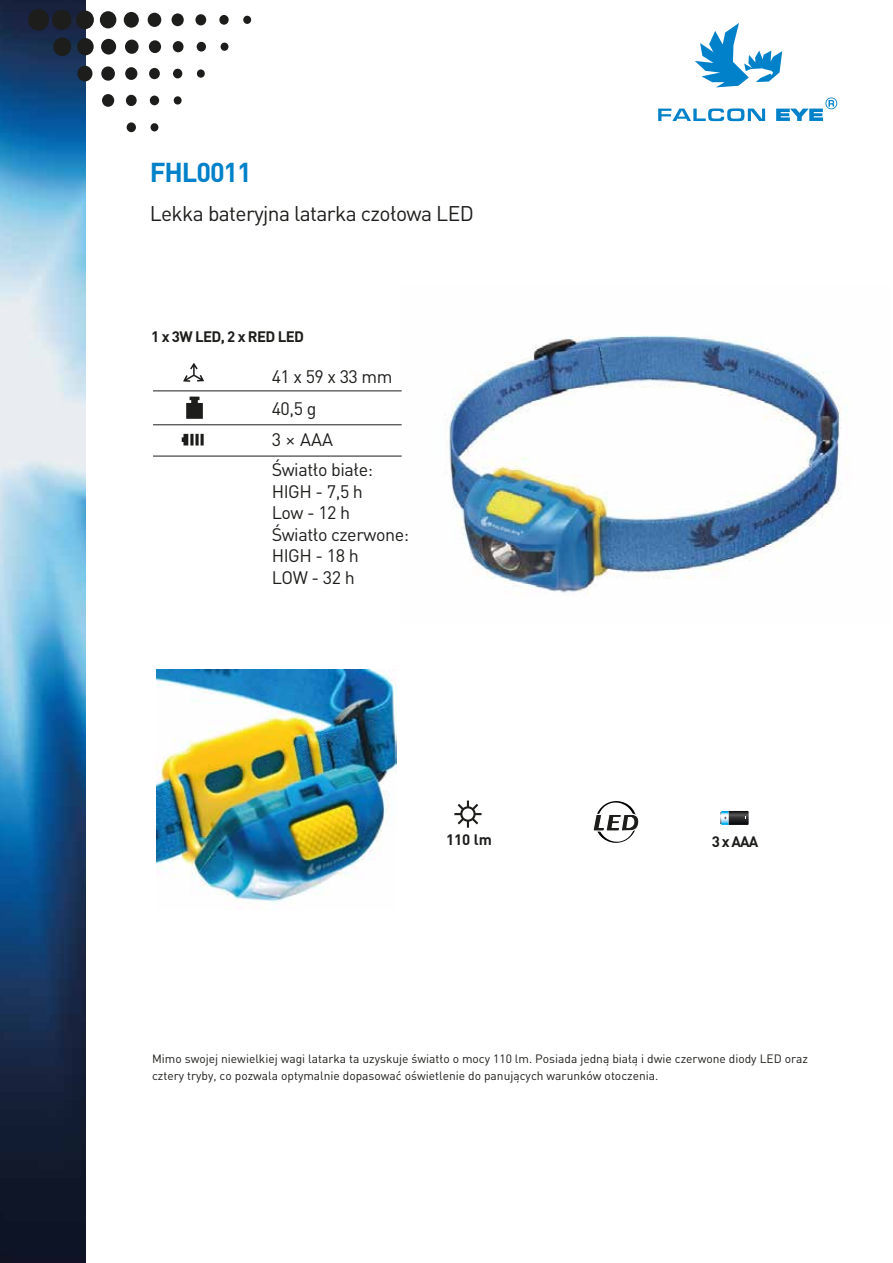
<style>
.page{position:relative;width:893px;height:1263px;background:#fff}
.page>*{position:absolute;margin:0;border:0;box-sizing:border-box;transform-origin:0 0}
.t1{font:700 27px "DIN Pro";letter-spacing:-.04em;color:#0081c9}
.t2{font:21px "DIN Pro";letter-spacing:-.03em;color:#1d1d1b}
.t3{font:17.85px/21.5px "DIN Pro";letter-spacing:-.025em;color:#1d1d1b}
.t4{font:700 15px "DIN Pro";letter-spacing:-.04em;color:#1d1d1b}
.t5{font:12px/16.5px "DIN Pro";color:#1d1d1b}
</style>
<div class="page">
<img style="left:401px;top:335px;width:440px;height:260px">
<svg style="left:695px;top:23px;width:87px;height:64px"></svg>
<svg style="left:658px;top:108px;width:107px;height:13px"></svg>
<svg style="left:776px;top:97px;width:61px;height:24px"></svg>
<img style="left:0;top:0;width:85px;height:1263px">
<div style="left:127px;top:122px;width:9px;height:10px;background:#1d1d1b;border-radius:50%"></div>
<div style="left:151px;top:123px;width:7px;height:8px;background:#1d1d1b;border-radius:50%"></div>
<div style="left:102px;top:94px;width:12px;height:13px;background:#1d1d1b;border-radius:50%"></div>
<div style="left:126px;top:95px;width:11px;height:11px;background:#1d1d1b;border-radius:50%"></div>
<div style="left:150px;top:96px;width:9px;height:9px;background:#1d1d1b;border-radius:50%"></div>
<div style="left:174px;top:96px;width:8px;height:9px;background:#1d1d1b;border-radius:50%"></div>
<div style="left:77px;top:66px;width:15px;height:15px;background:#1d1d1b;border-radius:50%"></div>
<div style="left:101px;top:66px;width:14px;height:15px;background:#1d1d1b;border-radius:50%"></div>
<div style="left:125px;top:67px;width:12px;height:13px;background:#1d1d1b;border-radius:50%"></div>
<div style="left:149px;top:68px;width:11px;height:11px;background:#1d1d1b;border-radius:50%"></div>
<div style="left:173px;top:69px;width:9px;height:9px;background:#1d1d1b;border-radius:50%"></div>
<div style="left:197px;top:69px;width:8px;height:9px;background:#1d1d1b;border-radius:50%"></div>
<div style="left:53px;top:37px;width:18px;height:19px;background:#1d1d1b;border-radius:50%"></div>
<div style="left:77px;top:38px;width:17px;height:17px;background:#1d1d1b;border-radius:50%"></div>
<div style="left:101px;top:39px;width:15px;height:16px;background:#1d1d1b;border-radius:50%"></div>
<div style="left:125px;top:40px;width:14px;height:14px;background:#1d1d1b;border-radius:50%"></div>
<div style="left:149px;top:40px;width:12px;height:13px;background:#1d1d1b;border-radius:50%"></div>
<div style="left:173px;top:41px;width:11px;height:11px;background:#1d1d1b;border-radius:50%"></div>
<div style="left:197px;top:42px;width:9px;height:10px;background:#1d1d1b;border-radius:50%"></div>
<div style="left:221px;top:43px;width:7px;height:8px;background:#1d1d1b;border-radius:50%"></div>
<div style="left:28px;top:9px;width:21px;height:22px;background:#1d1d1b;border-radius:50%"></div>
<div style="left:52px;top:10px;width:19px;height:20px;background:#1d1d1b;border-radius:50%"></div>
<div style="left:76px;top:10px;width:18px;height:19px;background:#1d1d1b;border-radius:50%"></div>
<div style="left:100px;top:11px;width:16px;height:17px;background:#1d1d1b;border-radius:50%"></div>
<div style="left:124px;top:12px;width:15px;height:16px;background:#1d1d1b;border-radius:50%"></div>
<div style="left:148px;top:13px;width:13px;height:14px;background:#1d1d1b;border-radius:50%"></div>
<div style="left:172px;top:13px;width:12px;height:13px;background:#1d1d1b;border-radius:50%"></div>
<div style="left:195px;top:14px;width:11px;height:11px;background:#1d1d1b;border-radius:50%"></div>
<div style="left:219px;top:15px;width:10px;height:10px;background:#1d1d1b;border-radius:50%"></div>
<div style="left:243px;top:16px;width:8px;height:8px;background:#1d1d1b;border-radius:50%"></div>
<svg style="left:720px;top:811px;width:29px;height:14px"></svg>
<svg style="left:454px;top:800px;width:27px;height:28px"></svg>
<svg style="left:593px;top:801px;width:46px;height:42px"></svg>
<svg style="left:186px;top:396px;width:17px;height:23px"></svg>
<svg style="left:183px;top:363px;width:21px;height:19px"></svg>
<svg style="left:182px;top:434px;width:22px;height:11px"></svg>
<hr style="left:153px;top:391px;width:249px;height:1px;background:#1d1d1b">
<hr style="left:153px;top:424px;width:249px;height:1px;background:#1d1d1b">
<hr style="left:153px;top:456px;width:249px;height:1px;background:#1d1d1b">
<img style="left:157px;top:670px;width:239px;height:234px">
<h1 class="t1" style="left:150px;top:150px;width:104px">FHL0011</h1>
<h2 class="t2" style="left:150px;top:197px;width:326px">Lekka bateryjna latarka czołowa LED</h2>
<p class="t4" style="left:151px;top:324px;width:154px">1 x 3W LED, 2 x RED LED</p>
<h3 class="t3" style="left:272px;top:364px;width:122px">41 x 59 x 33 mm</h3>
<h3 class="t3" style="left:272px;top:391px;width:63px;line-height:31.7px">40,5 g<br>3 × AAA</h3>
<h3 class="t3" style="left:272px;top:457px;width:139px">Światło białe:<br>HIGH - 7,5 h<br>Low - 12 h<br>Światło czerwone:<br>HIGH - 18 h<br>LOW - 32 h</h3>
<p class="t4" style="left:446px;top:827px;width:47px">110 lm</p>
<p class="t4" style="left:712px;top:829px;width:48px">3 x AAA</p>
<p class="t5" style="left:152px;top:1049px;width:657px">Mimo swojej niewielkiej wagi latarka ta uzyskuje światło o mocy 110 lm. Posiada jedną białą i dwie czerwone diody LED oraz cztery tryby, co pozwala optymalnie dopasować oświetlenie do panujących warunków otoczenia.</p>
</div>
